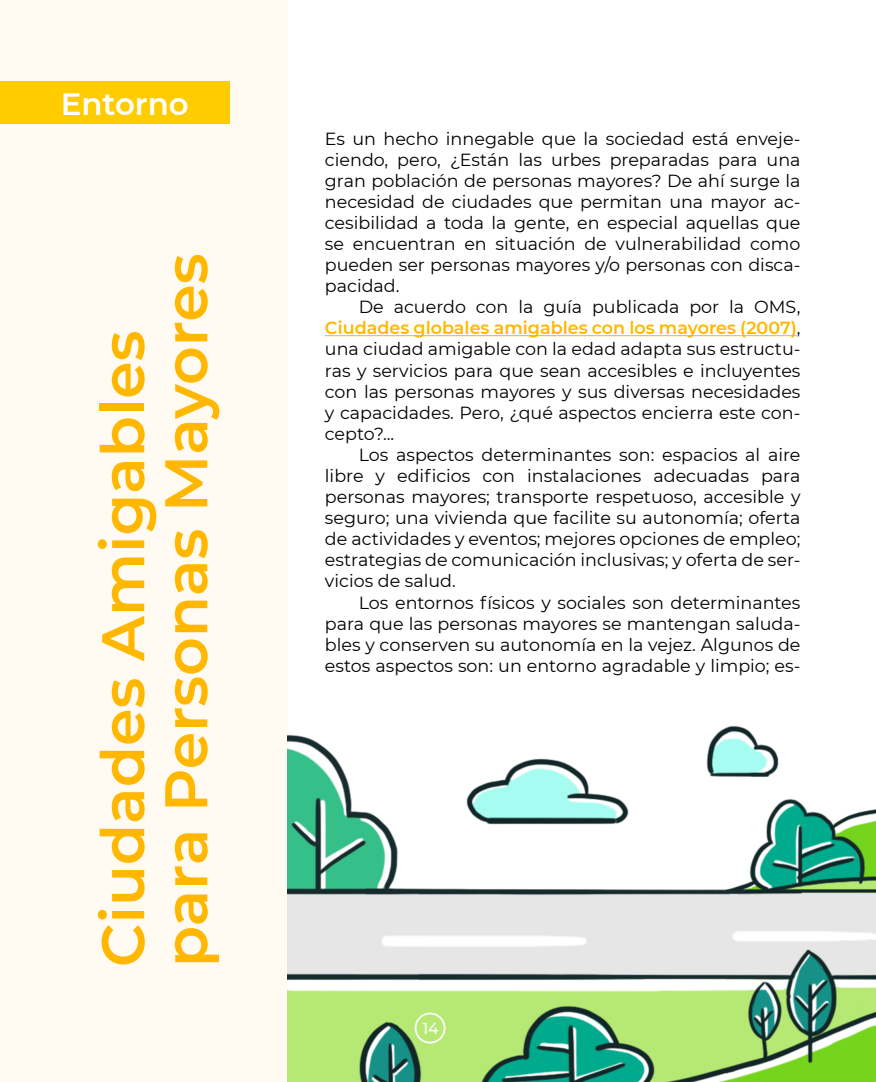
<style>
.page{position:relative;width:876px;height:1082px;background:#fff}
.page>*{position:absolute;margin:0;border:0;box-sizing:border-box;transform-origin:0 0}
.Nota_-_Título{font:600 60.02px/63px "Montserrat";color:#ffb700}
.t1{font:600 30.8px "Montserrat";color:#fff}
.Nota_-_Texto{font:17.5px/21px "Montserrat";color:#000;text-align:justify}
.t2{font:500 15.75px "Montserrat";color:#fff}
.s1{font-weight:600;color:#ffb700}
</style>
<div class="page">
<div style="left:0;top:0;width:287px;height:1081px;background:#fffbf2"></div>
<img style="left:287px;top:463px;width:588px;height:618px">
<div style="left:414px;top:1012px;width:31px;height:31px;border:2px solid #fff;border-radius:50%"></div>
<div style="left:0;top:82px;width:229px;height:42px;background:#fc0"></div>
<hr style="left:325px;top:335px;width:471px;height:1px;background:#ffb700">
<p class="t1" style="left:61px;top:82px;width:130px">Entorno</p>
<p class="Nota_-_Título" style="left:89px;top:967px;width:715px;rotate:-90deg">Ciudades Amigables para Personas Mayores</p>
<p class="Nota_-_Texto" style="left:325px;top:127px;width:477px">Es un hecho innegable que la sociedad está enveje&shy;ciendo, pero, ¿Están las urbes preparadas para una gran población de personas mayores? De ahí surge la necesidad de ciudades que permitan una mayor ac&shy;cesibilidad a toda la gente, en especial aquellas que se encuentran en situación de vulnerabilidad como pueden ser personas mayores y/o personas con disca&shy;pacidad.</p>
<p class="Nota_-_Texto" style="left:325px;top:296px;width:477px;text-indent:34px">De acuerdo con la guía publicada por la OMS, <span class="s1">Ciudades globales amigables con los mayores (2007)</span>, una ciudad amigable con la edad adapta sus estructu&shy;ras y servicios para que sean accesibles e incluyentes con las personas mayores y sus diversas necesidades y capacidades. Pero, ¿qué aspectos encierra este con&shy;cepto?...</p>
<p class="Nota_-_Texto" style="left:325px;top:443px;width:477px;text-indent:34px">Los aspectos determinantes son: espacios al aire libre y edificios con instalaciones adecuadas para personas mayores; transporte respetuoso, accesible y seguro; una vivienda que facilite su autonomía; oferta de actividades y eventos; mejores opciones de empleo; estrategias de comunicación inclusivas; y oferta de ser&shy;vicios de salud.</p>
<p class="Nota_-_Texto" style="left:325px;top:591px;width:477px;text-indent:34px">Los entornos físicos y sociales son determinantes para que las personas mayores se mantengan saluda&shy;bles y conserven su autonomía en la vejez. Algunos de estos aspectos son: un entorno agradable y limpio; es-</p>
<p class="t2" style="left:422px;top:1017px;width:18px">14</p>
</div>
